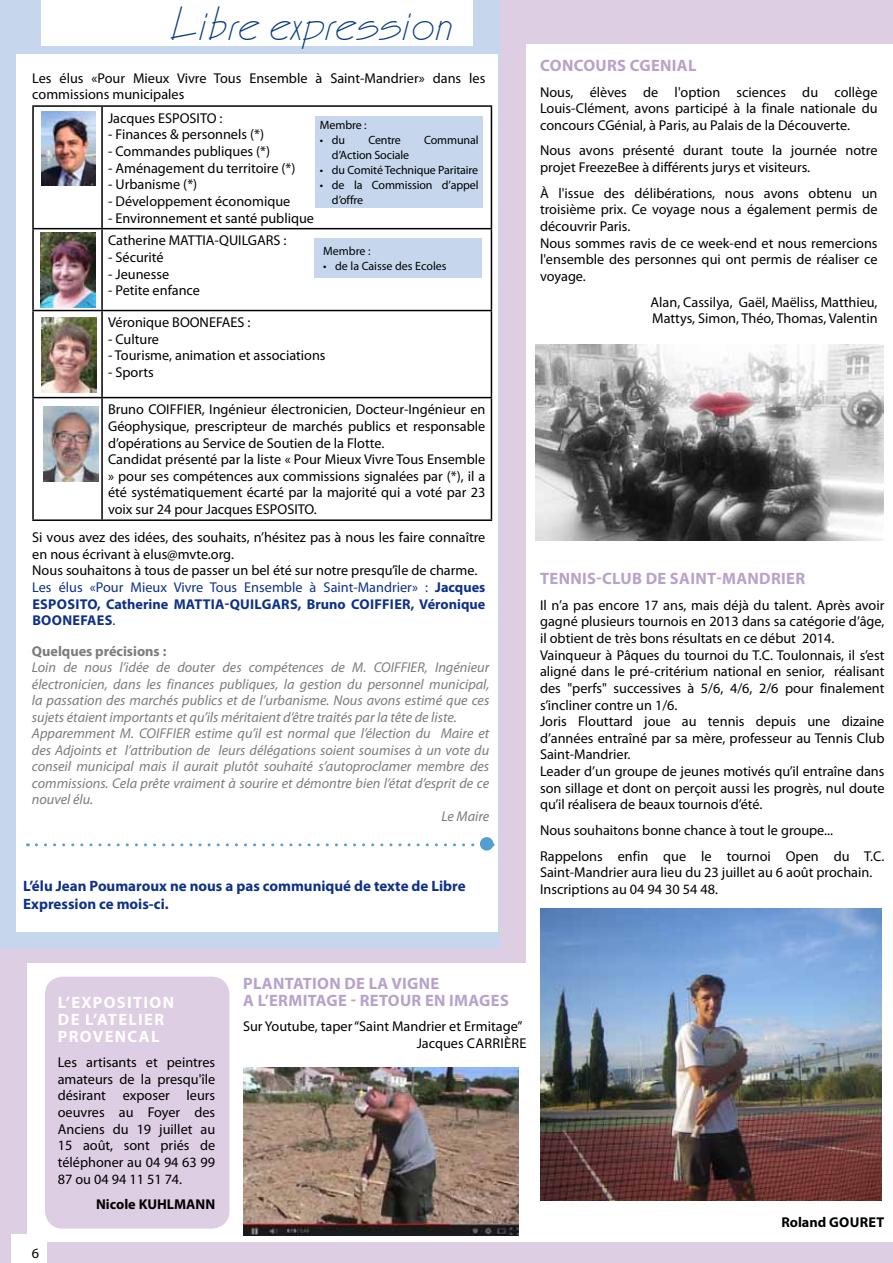
<style>
.page{position:relative;width:893px;height:1263px;background:#fff}
.page>*{position:absolute;margin:0;border:0;box-sizing:border-box;transform-origin:0 0}
.t1{font:40.5px "Country Blueprint";color:#003882}
.t2{font:700 16.5px "Myriad Pro";letter-spacing:.02em;color:#b8a2ca}
.t3{font:700 16.5px/16.6px "Myriad Pro";letter-spacing:.08em;color:#fff}
.t4{font:700 15px/18px "Myriad Pro";color:#0e3187}
.t5{font:14.25px/16.6px "Myriad Pro";color:#000}
.t6{font:italic 14.25px "Myriad Pro";color:#7b7c7e}
.t7{font:700 14.25px "Myriad Pro";letter-spacing:.02em;color:#0e3187}
.t8{font:700 14.25px "Myriad Pro";color:#7b7c7e}
.t9{font:700 14.25px "Myriad Pro";color:#000}
.t10{font:700 14.25px "Myriad Pro";letter-spacing:.02em;color:#000}
.t11{font:12px/15px "Myriad Pro";letter-spacing:-.01em;color:#000}
.s1{color:#0e3187}
.s2{font-weight:700;color:#0e3187}
.s3{font-weight:400;color:#003882}
</style>
<div class="page">
<div style="left:499px;top:0;width:394px;height:1263px;background:#ddcee3"></div>
<div style="left:0;top:0;width:499px;height:1263px;background:#c6d7ed"></div>
<div style="left:41px;top:0;width:432px;height:45px;background:#fff"></div>
<div style="left:526px;top:45px;width:367px;height:1197px;background:#fff"></div>
<div style="left:17px;top:54px;width:481px;height:878px;background:#fff"></div>
<hr style="left:32px;top:105px;width:70px;height:2px;background:#000">
<hr style="left:32px;top:107px;width:2px;height:121px;background:#000">
<hr style="left:102px;top:105px;width:390px;height:2px;background:#000">
<hr style="left:101px;top:107px;width:2px;height:121px;background:#000">
<hr style="left:491px;top:107px;width:1px;height:121px;background:#000">
<hr style="left:32px;top:228px;width:70px;height:1px;background:#000">
<hr style="left:32px;top:229px;width:2px;height:81px;background:#000">
<hr style="left:102px;top:228px;width:390px;height:1px;background:#000">
<hr style="left:101px;top:229px;width:2px;height:81px;background:#000">
<hr style="left:491px;top:229px;width:1px;height:81px;background:#000">
<hr style="left:32px;top:310px;width:70px;height:1px;background:#000">
<hr style="left:32px;top:311px;width:2px;height:86px;background:#000">
<hr style="left:102px;top:310px;width:390px;height:1px;background:#000">
<hr style="left:101px;top:311px;width:2px;height:86px;background:#000">
<hr style="left:491px;top:311px;width:1px;height:86px;background:#000">
<hr style="left:32px;top:397px;width:70px;height:1px;background:#000">
<hr style="left:32px;top:398px;width:2px;height:121px;background:#000">
<hr style="left:102px;top:397px;width:390px;height:1px;background:#000">
<hr style="left:101px;top:398px;width:2px;height:121px;background:#000">
<hr style="left:491px;top:398px;width:1px;height:121px;background:#000">
<hr style="left:32px;top:519px;width:70px;height:2px;background:#000">
<hr style="left:102px;top:519px;width:390px;height:2px;background:#000">
<img style="left:42px;top:112px;width:54px;height:74px">
<img style="left:40px;top:232px;width:55px;height:75px">
<img style="left:41px;top:318px;width:55px;height:74px">
<img style="left:44px;top:406px;width:54px;height:75px">
<div style="left:316px;top:116px;width:167px;height:91px;background:#c6d7ed"></div>
<div style="left:315px;top:238px;width:167px;height:39px;background:#c6d7ed"></div>
<div style="left:480px;top:837px;width:13px;height:14px;background:#53a0cf;border-radius:50%"></div>
<svg style="left:36px;top:843px;width:445px;height:3px"></svg>
<div style="left:0;top:949px;width:504px;height:314px;background:#ddcee3"></div>
<div style="left:11px;top:1234px;width:36px;height:29px;background:#fff"></div>
<div style="left:27px;top:963px;width:607px;height:279px;background:#fff"></div>
<img style="left:536px;top:344px;width:347px;height:196px">
<img style="left:540px;top:908px;width:342px;height:292px">
<img style="left:243px;top:1067px;width:276px;height:168px">
<div style="left:45px;top:977px;width:185px;height:252px;background:#ddcee3;border-radius:18px"></div>
<h1 class="t1" style="left:172px;top:-4px;width:282px">Libre expression</h1>
<p class="t5" style="left:32px;top:69px;width:455px">Les élus «Pour Mieux Vivre Tous Ensemble à Saint-Mandrier» dans les commissions municipales</p>
<p class="t5" style="left:108px;top:109px;width:116px">Jacques ESPOSITO :</p>
<p class="t5" style="left:108px;top:126px;width:158px">- Finances &amp; personnels (*)</p>
<p class="t5" style="left:108px;top:143px;width:164px">- Commandes publiques (*)</p>
<p class="t5" style="left:108px;top:159px;width:189px">- Aménagement du territoire (*)</p>
<p class="t5" style="left:108px;top:176px;width:91px">- Urbanisme (*)</p>
<p class="t5" style="left:108px;top:193px;width:184px">- Développement économique</p>
<p class="t5" style="left:108px;top:206px;width:208px;line-height:22.6px">- Environnement et santé publique<br>Catherine MATTIA-QUILGARS :</p>
<p class="t5" style="left:108px;top:249px;width:57px">- Sécurité</p>
<p class="t5" style="left:108px;top:265px;width:63px">- Jeunesse</p>
<p class="t5" style="left:108px;top:282px;width:94px">- Petite enfance</p>
<p class="t5" style="left:108px;top:314px;width:144px">Véronique BOONEFAES :</p>
<p class="t5" style="left:108px;top:330px;width:52px">- Culture</p>
<p class="t5" style="left:108px;top:347px;width:219px">- Tourisme, animation et associations</p>
<p class="t5" style="left:108px;top:364px;width:47px">- Sports</p>
<p class="t5" style="left:108px;top:401px;width:379px">Bruno COIFFIER, Ingénieur électronicien, Docteur-Ingénieur en Géophysique, prescripteur de marchés publics et responsable d’opérations au Service de Soutien de la Flotte.<br>Candidat présenté par la liste « Pour Mieux Vivre Tous Ensemble » pour ses compétences aux commissions signalées par (*), il a été systématiquement écarté par la majorité qui a voté par 23 voix sur 24 pour Jacques ESPOSITO.</p>
<p class="t5" style="left:32px;top:529px;width:455px">Si vous avez des idées, des souhaits, n’hésitez pas à nous les faire connaître en nous écrivant à elus@mvte.org.<br>Nous souhaitons à tous de passer un bel été sur notre presqu’île de charme.<br><span class="s1">Les élus «Pour Mieux Vivre Tous Ensemble à Saint-Mandrier» :</span> <span class="s2">Jacques Es posito, Catherine Matt</span></p>
<p class="t11" style="left:320px;top:117px;width:48px">Membre :</p>
<p class="t11" style="left:320px;top:132px;width:27px">• du</p>
<p class="t11" style="left:368px;top:132px;width:34px">Centre</p>
<p class="t11" style="left:424px;top:132px;width:56px">Communal</p>
<p class="t11" style="left:332px;top:147px;width:79px">d’Action Sociale</p>
<p class="t11" style="left:320px;top:162px;width:160px">• du Comité Technique Paritaire</p>
<p class="t11" style="left:332px;top:177px;width:148px;text-indent:-12px">• de la Commission d’appel d’offre</p>
<p class="t11" style="left:323px;top:243px;width:49px">Membre :</p>
<p class="t11" style="left:323px;top:258px;width:125px">• de la Caisse des Ecoles</p>
<p class="t7" style="left:211px;top:594px;width:276px">ia-Quilgars, Bruno Coiff ier, Véronique</p>
<p class="t7" style="left:32px;top:611px;width:85px">Boonefaes<span class="s3">.</span></p>
<p class="t8" style="left:32px;top:642px;width:136px">Quelques précisions :</p>
<p class="t6" style="left:32px;top:659px;width:459px">Loin de nous l’idée de douter des compétences de M. COIFFIER, Ingénieur</p>
<p class="t6" style="left:32px;top:675px;width:459px">électronicien, dans les finances publiques, la gestion du personnel municipal,</p>
<p class="t6" style="left:32px;top:692px;width:459px">la passation des marchés publics et de l’urbanisme. Nous avons estimé que ces</p>
<p class="t6" style="left:32px;top:708px;width:426px">sujets étaient importants et qu’ils méritaient d’être traités par la tête de liste.</p>
<p class="t6" style="left:32px;top:725px;width:459px">Apparemment M. COIFFIER estime qu’il est normal que l’élection du Maire et</p>
<p class="t6" style="left:32px;top:741px;width:459px">des Adjoints et l’attribution de leurs délégations soient soumises à un vote du</p>
<p class="t6" style="left:32px;top:758px;width:459px">conseil municipal mais il aurait plutôt souhaité s’autoproclamer membre des</p>
<p class="t6" style="left:32px;top:774px;width:459px">commissions. Cela prête vraiment à sourire et démontre bien l’état d’esprit de ce</p>
<p class="t6" style="left:32px;top:791px;width:63px">nouvel élu.</p>
<p class="t6" style="left:442px;top:807px;width:49px">Le Maire</p>
<p class="t4" style="left:23px;top:876px;width:444px">L’élu Jean Poumaroux ne nous a pas communiqué de texte de Libre<br>Expression ce mois-ci.</p>
<p class="t2" style="left:540px;top:55px;width:56px">CON COUR</p>
<p class="t2" style="left:617px;top:55px;width:79px">S CGENIAL</p>
<p class="t5" style="left:540px;top:83px;width:339px;text-align:justify">Nous, élèves de l'option sciences du collège Louis-Clément, avons participé à la finale nationale du concours CGénial, à Paris, au Palais de la Découverte.</p>
<p class="t5" style="left:540px;top:142px;width:339px">Nous avons présenté durant toute la journée notre projet FreezeBee à différents jurys et visiteurs.</p>
<p class="t5" style="left:540px;top:184px;width:339px">À l'issue des délibérations, nous avons obtenu un troisième prix. Ce voyage nous a également permis de découvrir Paris.<br>Nous sommes ravis de ce week-end et nous remercions l'ensemble des personnes qui ont permis de réaliser ce voyage.</p>
<p class="t5" style="left:650px;top:293px;width:229px">Alan, Cassilya, Gaël, Maëliss, Matthieu,<br>Mattys, Simon, Théo, Thomas, Valentin</p>
<p class="t2" style="left:540px;top:568px;width:20px">TENNI</p>
<p class="t2" style="left:587px;top:568px;width:171px">S-CLU B DE SAINT-MANDRIER</p>
<p class="t5" style="left:540px;top:596px;width:346px">Il n’a pas encore 17 ans, mais déjà du talent. Après avoir gagné plusieurs tournois en 2013 dans sa catégorie d’âge, il obtient de très bons résultats en ce début 2014.<br>Vainqueur à Pâques du tournoi du T.C. Toulonnais, il s’est aligné dans le pré-critérium national en senior, réalisant des "perfs" successives à 5/6, 4/6, 2/6 pour finalement s’incliner contre un 1/6.<br>Joris Flouttard joue au tennis depuis une dizaine d’années entraîné par sa mère, professeur au Tennis Club Saint-Mandrier.<br>Leader d’un groupe de jeunes motivés qu’il entraîne dans son sillage et dont on perçoit aussi les progrès, nul doute qu’il réalisera de beaux tournois d’été.</p>
<p class="t5" style="left:540px;top:817px;width:346px;line-height:25.7px">Nous souhaitons bonne chance à tout le groupe...<br>Rappelons enfin que le tournoi Open du T.C.</p>
<p class="t5" style="left:540px;top:864px;width:334px">Saint-Mandrier aura lieu du 23 juillet au 6 août prochain.<br>Inscriptions au 04 94 30 54 48.</p>
<p class="t5" style="left:32px;top:1244px;width:9px">6</p>
<p class="t3" style="left:58px;top:994px;width:118px">L’exposition de L’ATELIER<br>PRO</p>
<p class="t3" style="left:93px;top:1027px;width:67px">VENCAL</p>
<p class="t5" style="left:58px;top:1054px;width:159px;text-align:justify">Les artisants et peintres amateurs de la presqu'île désirant exposer leurs oeuvres au Foyer des Anciens du 19 juillet au 15 août, sont priés de téléphoner au 04 94 63 99<br>87 ou 04 94 11 51 74.</p>
<p class="t9" style="left:96px;top:1195px;width:110px">Nicole KUHLMANN</p>
<p class="t2" style="left:243px;top:973px;width:79px">PLANTATION</p>
<p class="t2" style="left:344px;top:973px;width:85px">DE LA VIGNE</p>
<p class="t2" style="left:243px;top:989px;width:36px">A L’ERMI</p>
<p class="t2" style="left:308px;top:989px;width:93px">TAGE - RETOUR</p>
<p class="t2" style="left:425px;top:989px;width:85px">EN IMAGES</p>
<p class="t5" style="left:417px;top:1018px;width:107px;text-indent:-174px">Sur Youtube, taper “Saint Mandrier et Ermitage”<br>Jacques carri</p>
<p class="t5" style="left:504px;top:1034px;width:15px">ère</p>
<p class="t10" style="left:781px;top:1213px;width:102px">Roland gouret</p>
</div>
